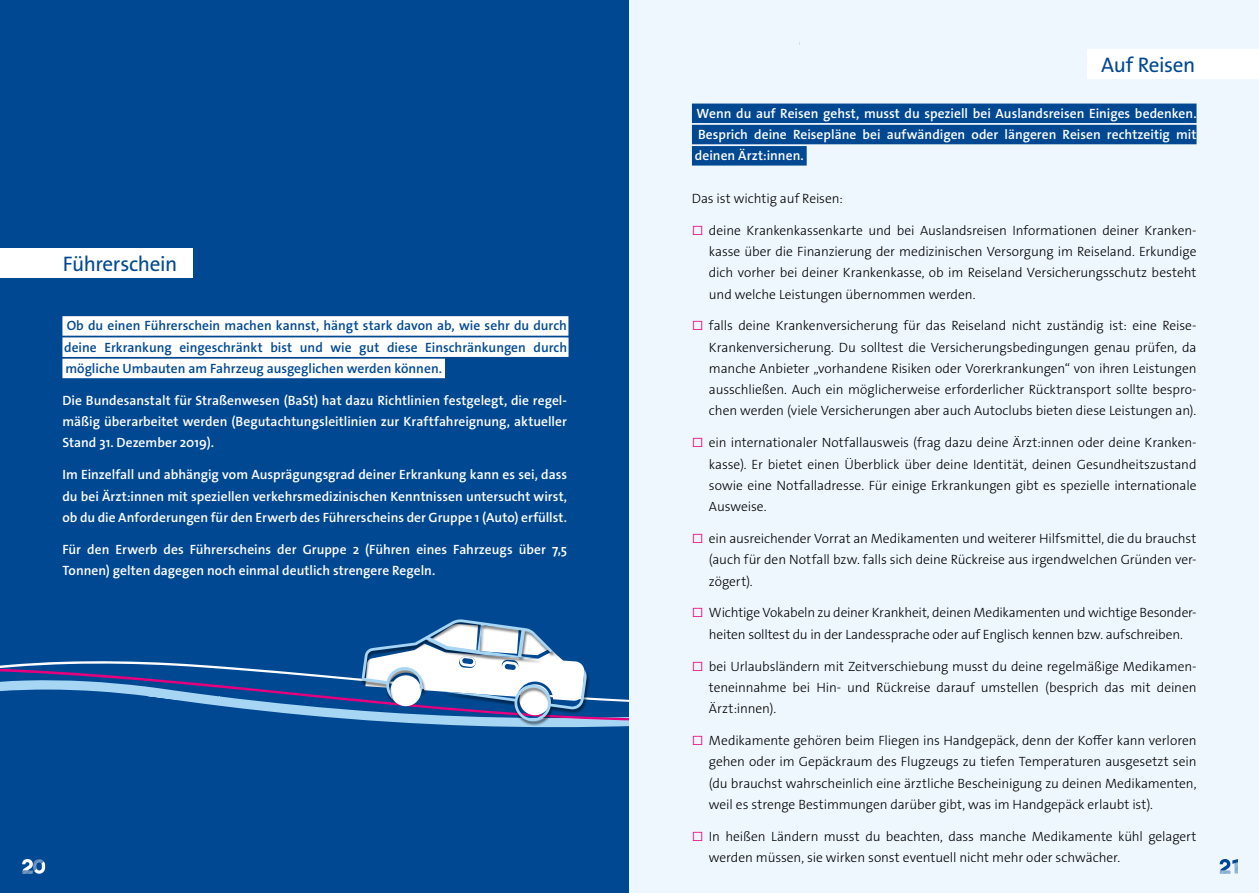
<style>
.page{position:relative;width:1259px;height:893px;background:#fff}
.page>*{position:absolute;margin:0;border:0;box-sizing:border-box;transform-origin:0 0}
.t1{font:21.15px "The Sans Os F";letter-spacing:-.02em;color:#004992}
.t2{font:300 13.5px/21.3px "The Sans Os F";letter-spacing:-.005em;color:#000;text-align:justify}
.t3{font:600 13.5px/21.3px "The Sans Os F";color:#fff;text-align:justify}
.t4{font:600 13.5px/21.3px "The Sans Os F";color:#004992;text-align:justify}
.s1{color:#e6007d}
</style>
<div class="page">
<div style="left:0;top:0;width:629px;height:893px;background:#004992"></div>
<div style="left:62px;top:316px;width:506px;height:20px;background:#fff"></div>
<div style="left:62px;top:337px;width:506px;height:20px;background:#fff"></div>
<div style="left:62px;top:359px;width:383px;height:19px;background:#fff"></div>
<div style="left:0;top:248px;width:193px;height:30px;background:#fff"></div>
<svg style="left:0;top:661px;width:629px;height:67px"></svg>
<div style="left:441px;top:669px;width:149px;height:57px;background:#000;opacity:.55"></div>
<svg style="left:361px;top:619px;width:226px;height:103px"></svg>
<div style="left:629px;top:0;width:630px;height:893px;background:#eff7fe"></div>
<div style="left:692px;top:104px;width:504px;height:19px;background:#004992"></div>
<div style="left:692px;top:125px;width:504px;height:19px;background:#004992"></div>
<div style="left:692px;top:146px;width:114px;height:20px;background:#004992"></div>
<div style="left:1087px;top:49px;width:172px;height:30px;background:#fff"></div>
<svg style="left:22px;top:859px;width:23px;height:15px"></svg>
<svg style="left:1219px;top:859px;width:19px;height:15px"></svg>
<h1 class="t1" style="left:63px;top:250px;width:116px">Führerschein</h1>
<p class="t4" style="left:64px;top:315px;width:504px">Ob du einen Führerschein machen kannst, hängt stark davon ab, wie sehr du durch deine Erkrankung eingeschränkt bist und wie gut diese Einschränkungen durch mögliche Umbauten am Fahrzeug ausgeglichen werden können.</p>
<p class="t3" style="left:62px;top:390px;width:506px">Die Bundesanstalt für Straßenwesen (BaSt) hat dazu Richtlinien festgelegt, die regel&shy;mäßig überarbeitet werden (Begutachtungsleitlinien zur Kraftfahreignung, aktueller Stand 31. Dezember 2019).</p>
<p class="t3" style="left:62px;top:464px;width:506px">Im Einzelfall und abhängig vom Ausprägungsgrad deiner Erkrankung kann es sei, dass du bei Ärzt:innen mit speziellen verkehrsmedizinischen Kenntnissen untersucht wirst, ob du die Anforderungen für den Erwerb des Führerscheins der Gruppe 1 (Auto) erfüllst.</p>
<p class="t3" style="left:62px;top:539px;width:506px">Für den Erwerb des Führerscheins der Gruppe 2 (Führen eines Fahrzeugs über 7,5<br>Tonnen) gelten dagegen noch einmal deutlich strengere Regeln.</p>
<h1 class="t1" style="left:1101px;top:51px;width:96px">Auf Reisen</h1>
<p class="t3" style="left:695px;top:103px;width:503px">Wenn du auf Reisen gehst, musst du speziell bei Auslandsreisen Einiges bedenken.<br>Besprich deine Reisepläne bei aufwändigen oder längeren Reisen rechtzeitig mit deinen Ärzt:innen.</p>
<p class="t2" style="left:692px;top:188px;width:152px">Das ist wichtig auf Reisen:</p>
<p class="t2" style="left:709px;top:220px;width:489px;text-indent:-17px"><span class="s1">□</span> deine Krankenkassenkarte und bei Auslandsreisen Informationen deiner Kranken&shy;kasse über die Finanzierung der medizinischen Versorgung im Reiseland. Erkundige dich vorher bei deiner Krankenkasse, ob im Reiseland Versicherungsschutz besteht und welche Leistungen übernommen werden.</p>
<p class="t2" style="left:709px;top:315px;width:489px;text-indent:-17px"><span class="s1">□</span> falls deine Krankenversicherung für das Reiseland nicht zuständig ist: eine Reise-Krankenversicherung. Du solltest die Versicherungsbedingungen genau prüfen, da manche Anbieter „vorhandene Risiken oder Vorerkrankungen“ von ihren Leistungen ausschließen. Auch ein möglicherweise erforderlicher Rücktransport sollte bespro&shy;chen werden (viele Versicherungen aber auch Autoclubs bieten diese Leistungen an).</p>
<p class="t2" style="left:709px;top:432px;width:489px;text-indent:-17px"><span class="s1">□</span> ein internationaler Notfallausweis (frag dazu deine Ärzt:innen oder deine Kranken&shy;kasse). Er bietet einen Überblick über deine Identität, deinen Gesundheitszustand sowie eine Notfalladresse. Für einige Erkrankungen gibt es spezielle internationale Ausweise.</p>
<p class="t2" style="left:709px;top:528px;width:489px;text-indent:-17px"><span class="s1">□</span> ein ausreichender Vorrat an Medikamenten und weiterer Hilfsmittel, die du brauchst (auch für den Notfall bzw. falls sich deine Rückreise aus irgendwelchen Gründen ver&shy;zögert).</p>
<p class="t2" style="left:692px;top:602px;width:506px;text-align:center"><span class="s1">□</span> Wichtige Vokabeln zu deiner Krankheit, deinen Medikamenten und wichtige Besonder&shy;heiten solltest du in der Landessprache oder auf Englisch kennen bzw. aufschreiben.</p>
<p class="t2" style="left:709px;top:655px;width:489px;text-indent:-17px"><span class="s1">□</span> bei Urlaubsländern mit Zeitverschiebung musst du deine regelmäßige Medikamen&shy;teneinnahme bei Hin- und Rückreise darauf umstellen (besprich das mit deinen Ärzt:innen).</p>
<p class="t2" style="left:709px;top:730px;width:489px;text-indent:-17px"><span class="s1">□</span> Medikamente gehören beim Fliegen ins Handgepäck, denn der Koffer kann verloren gehen oder im Gepäckraum des Flugzeugs zu tiefen Temperaturen ausgesetzt sein (du brauchst wahrscheinlich eine ärztliche Bescheinigung zu deinen Medikamenten, weil es strenge Bestimmungen darüber gibt, was im Handgepäck erlaubt ist).</p>
<p class="t2" style="left:709px;top:826px;width:489px;text-indent:-17px"><span class="s1">□</span> In heißen Ländern musst du beachten, dass manche Medikamente kühl gelagert werden müssen, sie wirken sonst eventuell nicht mehr oder schwächer.</p>
</div>
